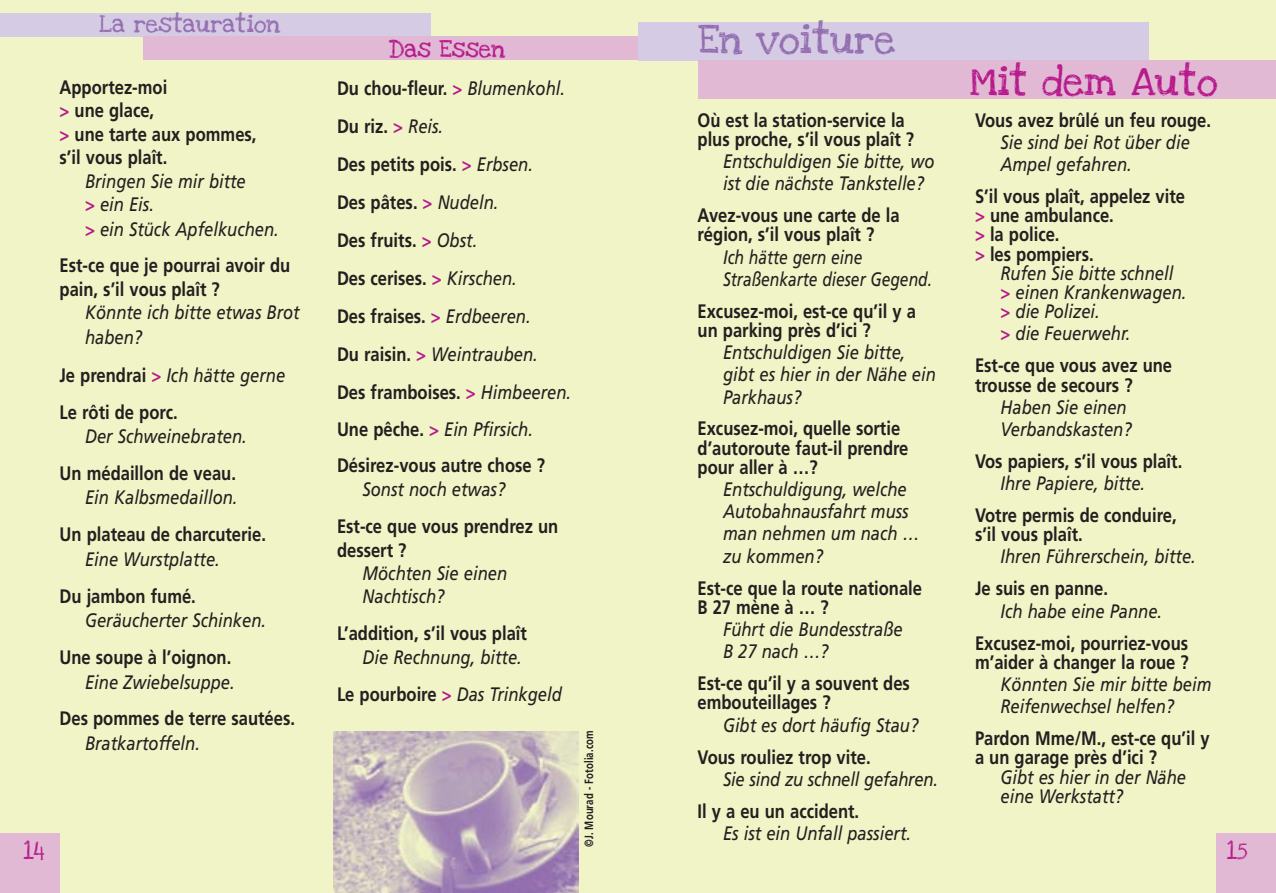
<style>
.page{position:relative;width:1276px;height:893px;background:#f0f4c6}
.page>*{position:absolute;margin:0;border:0;box-sizing:border-box;transform-origin:0 0}
.t1{font:30px "Love Ya Like A Sister";color:#b61a8b}
.t2{font:30px "Love Ya Like A Sister";color:#936fb0}
.t3{font:700 19.5px/19.2px "Frutiger";color:#231f20;scale:.85 1}
.t4{font:italic 19.5px/22.2px "Frutiger";color:#231f20;scale:.85 1}
.t5{font:18px "Love Ya Like A Sister";color:#936fb0}
.t6{font:18px "Love Ya Like A Sister";color:#b61a8b}
.t7{font:700 12px "Frutiger";letter-spacing:.01em;color:#231f20;scale:.8 1}
.s1{color:#b61a8b}
.s2{font-weight:700;font-style:normal;color:#b61a8b}
.s3{font-weight:400;font-style:italic}
.s4{font-weight:700;font-style:normal}
</style>
<div class="page">
<div style="left:0;top:833px;width:60px;height:60px;background:#e2b9d5"></div>
<div style="left:0;top:13px;width:431px;height:24px;background:#d6cbe4"></div>
<div style="left:143px;top:37px;width:497px;height:23px;background:#e2b9d5"></div>
<div style="left:638px;top:22px;width:510px;height:39px;background:#d6cbe4"></div>
<div style="left:698px;top:61px;width:578px;height:38px;background:#e2b9d5"></div>
<div style="left:1216px;top:833px;width:60px;height:60px;background:#e2b9d5"></div>
<img style="left:334px;top:731px;width:244px;height:162px">
<p class="t5" style="left:99px;top:15px;width:182px">La restauration</p>
<p class="t3" style="left:60px;top:77px;width:233px;line-height:23.4px">Apportez-moi<br><span class="s1">&gt;</span> une glace,<br><span class="s1">&gt;</span> une tarte aux pommes, s’il vous plaît.</p>
<p class="t4" style="left:85px;top:170px;width:229px;line-height:24px">Bringen Sie mir bitte<br><span class="s2">&gt;</span> ein Eis.<br><span class="s2">&gt;</span> ein Stück Apfelkuchen.</p>
<p class="t3" style="left:60px;top:255px;width:273px;line-height:23.4px">Est-ce que je pourrai avoir du pain, s’il vous plaît ?</p>
<p class="t4" style="left:85px;top:302px;width:254px;line-height:24.6px">Könnte ich bitte etwas Brot haben?</p>
<p class="t3" style="left:60px;top:358px;width:267px;line-height:36.9px">Je prendrai <span class="s1">&gt;</span> <span class="s3">Ich hätte gerne<br></span>Le rôti de porc.</p>
<p class="t4" style="left:85px;top:427px;width:192px">Der Schweinebraten.</p>
<p class="t3" style="left:60px;top:465px;width:209px">Un médaillon de veau.</p>
<p class="t4" style="left:85px;top:488px;width:181px">Ein Kalbsmedaillon.</p>
<p class="t3" style="left:60px;top:526px;width:244px">Un plateau de charcuterie.</p>
<p class="t4" style="left:85px;top:549px;width:160px">Eine Wurstplatte.</p>
<p class="t3" style="left:60px;top:588px;width:162px">Du jambon fumé.</p>
<p class="t4" style="left:85px;top:611px;width:214px">Geräucherter Schinken.</p>
<p class="t3" style="left:60px;top:649px;width:204px">Une soupe à l’oignon.</p>
<p class="t4" style="left:85px;top:672px;width:178px">Eine Zwiebelsuppe.</p>
<p class="t3" style="left:60px;top:710px;width:278px">Des pommes de terre sautées.</p>
<p class="t4" style="left:85px;top:733px;width:137px">Bratkartoffeln.</p>
<p class="t6" style="left:24px;top:842px;width:23px">14</p>
<p class="t6" style="left:389px;top:41px;width:118px">Das Essen</p>
<p class="t3" style="left:337px;top:71px;width:277px;line-height:37.8px">Du chou-fleur. <span class="s1">&gt;</span> <span class="s3">Blumenkohl.<br></span>Du riz. <span class="s1">&gt;</span> <span class="s3">Reis.<br></span>Des petits pois. <span class="s1">&gt;</span> <span class="s3">Erbsen.<br></span>Des pâtes. <span class="s1">&gt;</span> <span class="s3">Nudeln.<br></span>Des fruits. <span class="s1">&gt;</span> <span class="s3">Obst.<br></span>Des cerises. <span class="s1">&gt;</span> <span class="s3">Kirschen.<br></span>Des fraises. <span class="s1">&gt;</span> <span class="s3">Erdbeeren.<br></span>Du raisin. <span class="s1">&gt;</span> <span class="s3">Weintrauben.<br></span>Des framboises. <span class="s1">&gt;</span> <span class="s3">Himbeeren.<br></span>Une pêche. <span class="s1">&gt;</span> <span class="s3">Ein Pfirsich.<br></span>Désirez-vous autre chose ?</p>
<p class="t4" style="left:362px;top:480px;width:169px">Sonst noch etwas?</p>
<p class="t3" style="left:337px;top:516px;width:262px;line-height:23.4px">Est-ce que vous prendrez un dessert ?</p>
<p class="t4" style="left:362px;top:563px;width:172px;line-height:23.4px">Möchten Sie einen<br>Nachtisch?</p>
<p class="t3" style="left:337px;top:625px;width:225px">L’addition, s’il vous plaît</p>
<p class="t4" style="left:337px;top:640px;width:266px;line-height:36.9px;text-indent:26px">Die Rechnung, bitte.<br><span class="s4">Le pourboire</span> <span class="s2">&gt;</span> Das Trinkgeld</p>
<p class="t7" style="left:584px;top:847px;width:147px;rotate:-90deg">©J. Mourad - Fotolia.com</p>
<h1 class="t2" style="left:698px;top:25px;width:199px">En voiture</h1>
<p class="t3" style="left:697px;top:112px;width:256px">Où est la station-service la plus proche, s’il vous plaît ?</p>
<p class="t4" style="left:723px;top:152px;width:250px">Entschuldigen Sie bitte, wo ist die nächste Tankstelle?</p>
<p class="t3" style="left:697px;top:207px;width:239px">Avez-vous une carte de la région, s’il vous plaît ?</p>
<p class="t4" style="left:723px;top:247px;width:247px">Ich hätte gern eine<br>Straßenkarte dieser Gegend.</p>
<p class="t3" style="left:697px;top:303px;width:258px">Excusez-moi, est-ce qu’il y a un parking près d’ici ?</p>
<p class="t4" style="left:723px;top:343px;width:252px">Entschuldigen Sie bitte, gibt es hier in der Nähe ein<br>Parkhaus?</p>
<p class="t3" style="left:697px;top:421px;width:250px">Excusez-moi, quelle sortie d’autoroute faut-il prendre pour aller à …?</p>
<p class="t4" style="left:723px;top:480px;width:232px">Entschuldigung, welche<br>Autobahnausfahrt muss man nehmen um nach … zu kommen?</p>
<p class="t3" style="left:697px;top:580px;width:266px">Est-ce que la route nationale<br>B 27 mène à … ?</p>
<p class="t4" style="left:723px;top:620px;width:213px">Führt die Bundesstraße<br>B 27 nach …?</p>
<p class="t3" style="left:697px;top:675px;width:251px">Est-ce qu’il y a souvent des embouteillages ?</p>
<p class="t4" style="left:723px;top:715px;width:231px">Gibt es dort häufig Stau?</p>
<p class="t3" style="left:697px;top:749px;width:205px">Vous rouliez trop vite.</p>
<p class="t4" style="left:723px;top:769px;width:254px">Sie sind zu schnell gefahren.</p>
<p class="t3" style="left:697px;top:803px;width:192px">Il y a eu un accident.</p>
<p class="t4" style="left:723px;top:823px;width:223px">Es ist ein Unfall passiert.</p>
<h1 class="t1" style="left:969px;top:67px;width:249px">Mit dem Auto</h1>
<p class="t3" style="left:975px;top:112px;width:279px">Vous avez brûlé un feu rouge.</p>
<p class="t4" style="left:1000px;top:132px;width:224px">Sie sind bei Rot über die<br>Ampel gefahren.</p>
<p class="t3" style="left:975px;top:188px;width:249px">S’il vous plaît, appelez vite <span class="s1">&gt;</span> une ambulance.<br><span class="s1">&gt;</span> la police.<br><span class="s1">&gt;</span> les pompiers.</p>
<p class="t4" style="left:1000px;top:265px;width:220px;line-height:19.2px">Rufen Sie bitte schnell <span class="s2">&gt;</span> einen Krankenwagen. <span class="s2">&gt;</span> die Polizei.</p>
<p class="t3" style="left:975px;top:319px;width:233px;line-height:32.1px;text-indent:26px"><span class="s1">&gt;</span> <span class="s3">die Feuerwehr.<br></span>Est-ce que vous avez une</p>
<p class="t3" style="left:975px;top:377px;width:187px">trousse de secours ?</p>
<p class="t4" style="left:1000px;top:397px;width:156px">Haben Sie einen<br>Verbandskasten?</p>
<p class="t3" style="left:975px;top:453px;width:245px">Vos papiers, s’il vous plaît.</p>
<p class="t4" style="left:1000px;top:474px;width:172px">Ihre Papiere, bitte.</p>
<p class="t3" style="left:975px;top:507px;width:239px">Votre permis de conduire, s’il vous plaît.</p>
<p class="t4" style="left:1000px;top:547px;width:231px">Ihren Führerschein, bitte.</p>
<p class="t3" style="left:975px;top:580px;width:158px">Je suis en panne.</p>
<p class="t4" style="left:1000px;top:601px;width:192px">Ich habe eine Panne.</p>
<p class="t3" style="left:975px;top:635px;width:253px">Excusez-moi, pourriez-vous m’aider à changer la roue ?</p>
<p class="t4" style="left:1000px;top:675px;width:250px">Könnten Sie mir bitte beim<br>Reifenwechsel helfen?</p>
<p class="t3" style="left:975px;top:730px;width:277px">Pardon Mme/M., est-ce qu’il y a un garage près d’ici ?</p>
<p class="t4" style="left:1000px;top:769px;width:220px;line-height:19.2px">Gibt es hier in der Nähe eine Werkstatt?</p>
<p class="t6" style="left:1226px;top:842px;width:22px">15</p>
</div>
